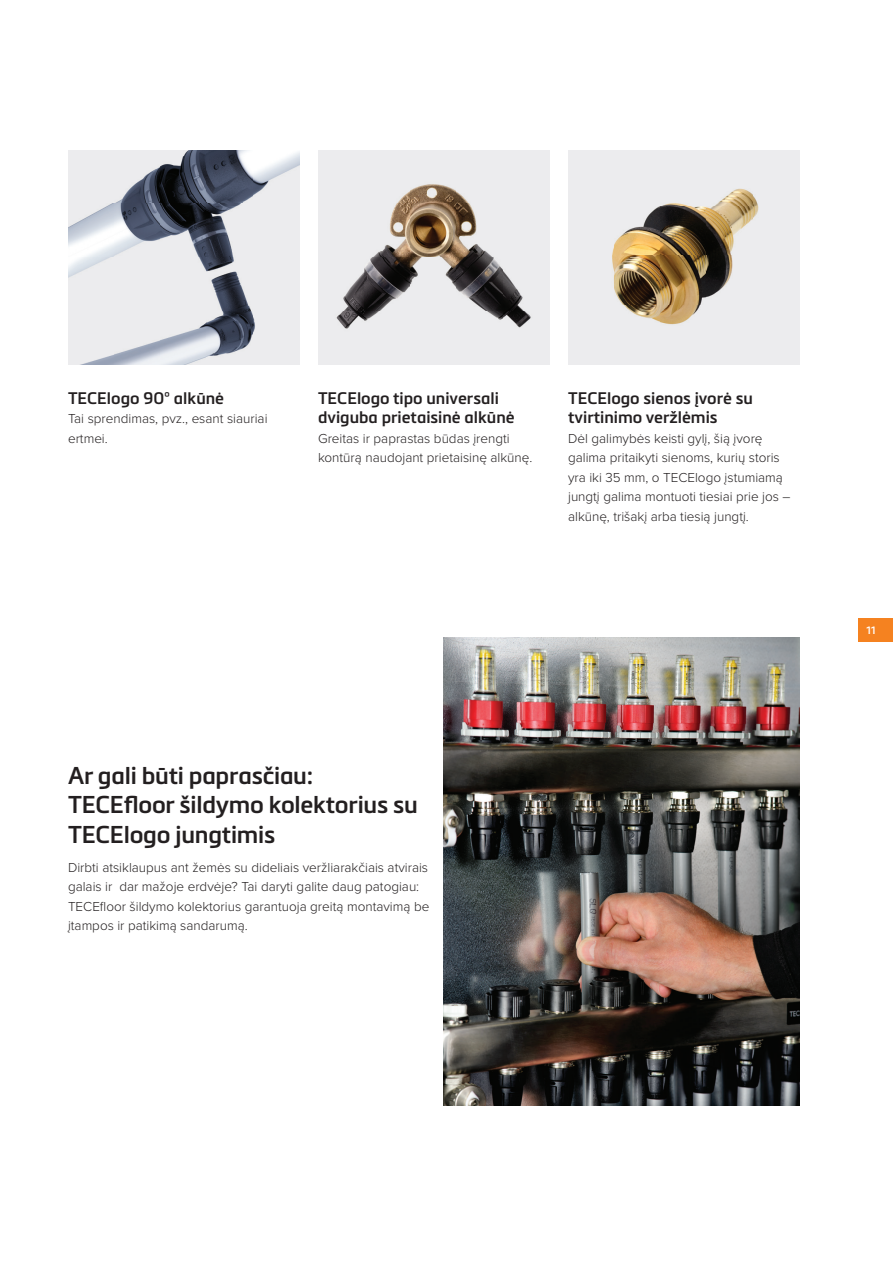
<style>
.page{position:relative;width:893px;height:1263px;background:#fff}
.page>*{position:absolute;margin:0;border:0;box-sizing:border-box;transform-origin:0 0}
.t1{font:600 24px/29.2px "Metronic Pro";letter-spacing:-.01em;color:#231f20}
.t2{font:600 16.5px/19.5px "Metronic Pro";color:#231f20}
.t3{font:300 13.5px/19.5px "Proxima Nova";color:#231f20}
.t4{font:600 10.5px "Metronic Pro";color:#fff}
</style>
<div class="page">
<div style="left:568px;top:150px;width:231px;height:215px;background:#ececee"></div>
<img style="left:612px;top:188px;width:147px;height:137px">
<img style="left:68px;top:150px;width:231px;height:215px">
<img style="left:318px;top:150px;width:231px;height:215px">
<img style="left:443px;top:638px;width:356px;height:468px">
<div style="left:859px;top:618px;width:34px;height:24px;background:#f58220"></div>
<p class="t2" style="left:68px;top:388px;width:158px">TECElogo 90° alkūnė</p>
<p class="t3" style="left:68px;top:408px;width:201px">Tai sprendimas, pvz., esant siauriai ertmei.</p>
<p class="t2" style="left:318px;top:388px;width:198px">TECElogo tipo universali dviguba prietaisinė alkūnė</p>
<p class="t3" style="left:318px;top:428px;width:216px">Greitas ir paprastas būdas įrengti kontūrą naudojant prietaisinę alkūnę.</p>
<p class="t2" style="left:568px;top:388px;width:186px">TECElogo sienos įvorė su tvirtinimo veržlėmis</p>
<p class="t3" style="left:568px;top:428px;width:224px">Dėl galimybės keisti gylį, šią įvorę galima pritaikyti sienoms, kurių storis yra iki 35 mm, o TECElogo įstumiamą jungtį galima montuoti tiesiai prie jos – alkūnę, trišakį arba tiesią jungtį.</p>
<h1 class="t1" style="left:68px;top:761px;width:351px">Ar gali būti paprasčiau:<br>TECEfloor šildymo kolektorius su<br>TECElogo jungtimis</h1>
<p class="t3" style="left:68px;top:857px;width:363px">Dirbti atsiklaupus ant žemės su dideliais veržliarakčiais atvirais galais ir dar mažoje erdvėje? Tai daryti galite daug patogiau:<br>TECEfloor šildymo kolektorius garantuoja greitą montavimą be įtampos ir patikimą sandarumą.</p>
<p class="t4" style="left:867px;top:624px;width:10px">11</p>
</div>
